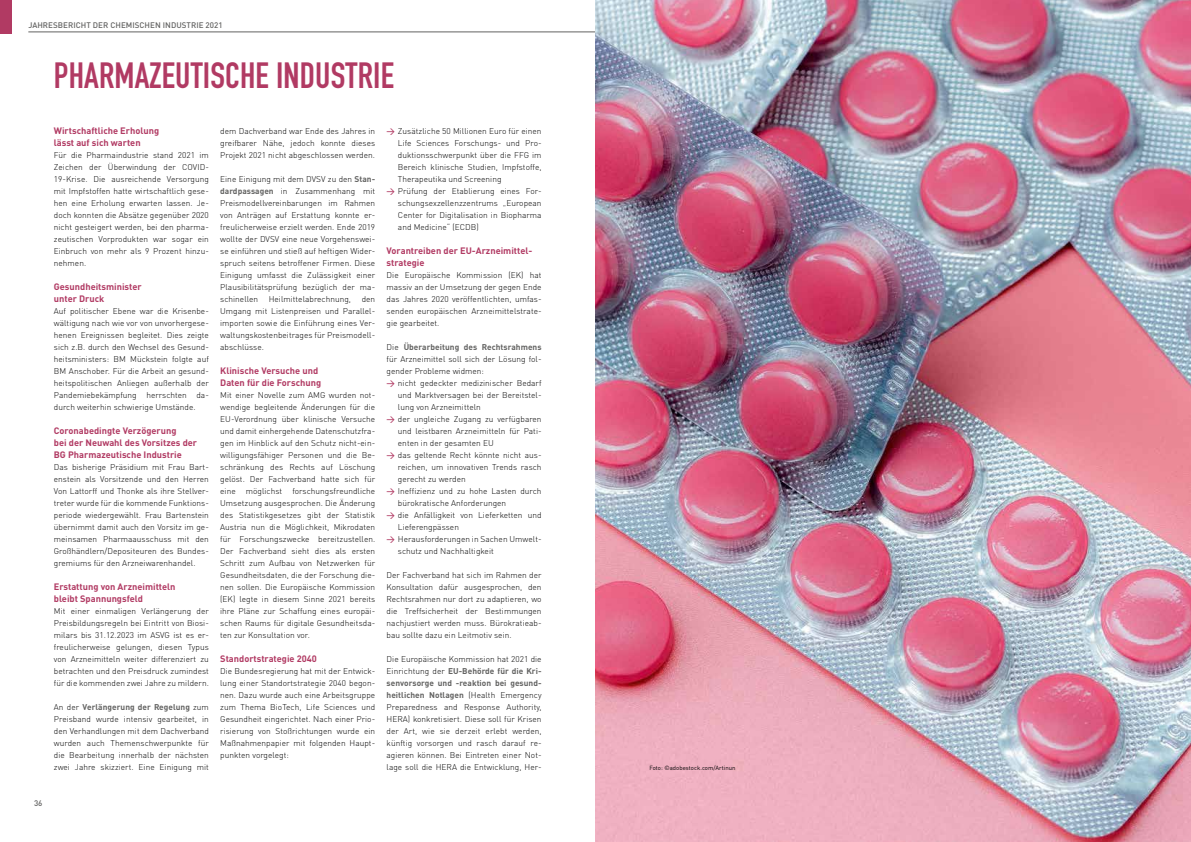
<style>
.page{position:relative;width:1191px;height:842px;background:#fff}
.page>*{position:absolute;margin:0;border:0;box-sizing:border-box;transform-origin:0 0}
.t1{font:700 36px "DIN Condensed";letter-spacing:.005em;color:#b13a63}
.t2{font:700 9.2px/12px "DINOT";color:#b13a63}
.t3{font:300 8.3px/12px "DINOT";letter-spacing:.005em;color:#000;text-align:justify}
.t4{font:500 8px "DINOT";letter-spacing:.005em;color:#636362}
.t5{font:6px "DINOT";letter-spacing:.005em;color:#000}
.s1{font-weight:700;color:#636362}
.s2{font-weight:500;color:#b13a63}
</style>
<div class="page">
<div style="left:0;top:0;width:12px;height:34px;background:#b13a63"></div>
<hr style="left:28px;top:32px;width:567px;height:1px;background:#636362">
<img style="left:595px;top:0;width:596px;height:842px">
<p class="t4" style="left:28px;top:20px;width:196px">JAHRESBERICHT DER CHEMISCHEN INDUSTRIE 2021</p>
<p class="t4" style="left:34px;top:797px;width:10px">36</p>
<h1 class="t1" style="left:54px;top:51px;width:342px">PHARMAZEUTISCHE INDUSTRIE</h1>
<p class="t2" style="left:54px;top:125px;width:107px">Wirtschaftliche Erholung lässt auf sich warten</p>
<p class="t3" style="left:54px;top:149px;width:156px">Für die Pharmaindustrie stand 2021 im Zeichen der Überwindung der COVID-19-Krise. Die ausreichende Versorgung mit Impfstoffen hatte wirtschaftlich gese&shy;hen eine Erholung erwarten lassen. Je&shy;doch konnten die Absätze gegenüber 2020 nicht gesteigert werden, bei den pharma&shy;zeutischen Vorprodukten war sogar ein Einbruch von mehr als 9 Prozent hinzu&shy;nehmen.</p>
<p class="t2" style="left:54px;top:281px;width:89px">Gesundheitsminister unter Druck</p>
<p class="t3" style="left:54px;top:305px;width:156px">Auf politischer Ebene war die Krisenbe&shy;wältigung nach wie vor von unvorhergese&shy;henen Ereignissen begleitet. Dies zeigte sich z.B. durch den Wechsel des Gesund&shy;heitsministers: BM Mückstein folgte auf BM Anschober. Für die Arbeit an gesund&shy;heitspolitischen Anliegen außerhalb der Pandemiebekämpfung herrschten da&shy;durch weiterhin schwierige Umstände.</p>
<p class="t2" style="left:54px;top:425px;width:145px">Coronabedingte Verzögerung<br>bei der Neuwahl des Vorsitzes der<br>BG Pharmazeutische Industrie</p>
<p class="t3" style="left:54px;top:461px;width:156px">Das bisherige Präsidium mit Frau Bart&shy;enstein als Vorsitzende und den Herren Von Lattorff und Thonke als ihre Stellver&shy;treter wurde für die kommende Funktions&shy;periode wiedergewählt. Frau Bartenstein übernimmt damit auch den Vorsitz im ge&shy;meinsamen Pharmaausschuss mit den Großhändlern/Depositeuren des Bundes&shy;gremiums für den Arzneiwarenhandel.</p>
<p class="t2" style="left:54px;top:581px;width:123px">Erstattung von Arzneimitteln bleibt Spannungsfeld</p>
<p class="t3" style="left:54px;top:605px;width:156px">Mit einer einmaligen Verlängerung der Preisbildungsregeln bei Eintritt von Biosi&shy;milars bis 31.12.2023 im ASVG ist es er&shy;freulicherweise gelungen, diesen Typus von Arzneimitteln weiter differenziert zu betrachten und den Preisdruck zumindest für die kommenden zwei Jahre zu mildern.</p>
<p class="t3" style="left:54px;top:701px;width:156px">An der <span class="s1">Verlängerung der Regelung</span> zum Preisband wurde intensiv gearbeitet, in den Verhandlungen mit dem Dachverband wurden auch Themenschwerpunkte für die Bearbeitung innerhalb der nächsten zwei Jahre skizziert. Eine Einigung mit</p>
<p class="t3" style="left:398px;top:125px;width:145px;text-indent:-11px"><span class="s2">→</span> Zusätzliche 50 Millionen Euro für einen Life Sciences Forschungs- und Pro&shy;duktionsschwerpunkt über die FFG im Bereich klinische Studien, Impfstoffe, Therapeutika und Screening</p>
<p class="t3" style="left:398px;top:185px;width:145px;text-indent:-11px"><span class="s2">→</span> Prüfung der Etablierung eines For&shy;schungsexzellenzzentrums „European Center for Digitalisation in Biopharma and Medicine“ (ECDB)</p>
<p class="t2" style="left:386px;top:245px;width:147px">Vorantreiben der EU-Arzneimittel&shy;strategie</p>
<p class="t3" style="left:386px;top:269px;width:156px">Die Europäische Kommission (EK) hat massiv an der Umsetzung der gegen Ende das Jahres 2020 veröffentlichten, umfas&shy;senden europäischen Arzneimittelstrate&shy;gie gearbeitet.</p>
<p class="t3" style="left:386px;top:341px;width:156px">Die <span class="s1">Überarbeitung des Rechtsrahmens </span>für Arzneimittel soll sich der Lösung fol&shy;gender Probleme widmen:</p>
<p class="t3" style="left:398px;top:377px;width:145px;text-indent:-11px"><span class="s2">→</span> nicht gedeckter medizinischer Bedarf und Marktversagen bei der Bereitstel&shy;lung von Arzneimitteln</p>
<p class="t3" style="left:398px;top:413px;width:145px;text-indent:-11px"><span class="s2">→</span> der ungleiche Zugang zu verfügbaren und leistbaren Arzneimitteln für Pati&shy;enten in der gesamten EU</p>
<p class="t3" style="left:398px;top:449px;width:145px;text-indent:-11px"><span class="s2">→</span> das geltende Recht könnte nicht aus&shy;reichen, um innovativen Trends rasch gerecht zu werden</p>
<p class="t3" style="left:398px;top:485px;width:145px;text-indent:-11px"><span class="s2">→</span> Ineffizienz und zu hohe Lasten durch bürokratische Anforderungen</p>
<p class="t3" style="left:398px;top:509px;width:145px;text-indent:-11px"><span class="s2">→</span> die Anfälligkeit von Lieferketten und<br>Lieferengpässen</p>
<p class="t3" style="left:398px;top:533px;width:145px;text-indent:-11px"><span class="s2">→</span> Herausforderungen in Sachen Umwelt&shy;schutz und Nachhaltigkeit</p>
<p class="t3" style="left:386px;top:569px;width:156px">Der Fachverband hat sich im Rahmen der Konsultation dafür ausgesprochen, den Rechtsrahmen nur dort zu adaptieren, wo die Treffsicherheit der Bestimmungen nachjustiert werden muss. Bürokratieab&shy;bau sollte dazu ein Leitmotiv sein.</p>
<p class="t3" style="left:386px;top:653px;width:156px">Die Europäische Kommission hat 2021 die Einrichtung der <span class="s1">EU-Behörde für die Kri&shy;senvorsorge und -reaktion bei gesund&shy;heitlichen Notlagen</span> (Health Emergency Preparedness and Response Authority, HERA) konkretisiert. Diese soll für Krisen der Art, wie sie derzeit erlebt werden, künftig vorsorgen und rasch darauf re&shy;agieren können. Bei Eintreten einer Not&shy;lage soll die HERA die Entwicklung, Her-</p>
<p class="t3" style="left:220px;top:125px;width:156px">dem Dachverband war Ende des Jahres in greifbarer Nähe, jedoch konnte dieses Projekt 2021 nicht abgeschlossen werden.</p>
<p class="t3" style="left:220px;top:173px;width:156px">Eine Einigung mit dem DVSV zu den <span class="s1">Stan&shy;dardpassagen</span> in Zusammenhang mit Preismodellvereinbarungen im Rahmen von Anträgen auf Erstattung konnte er&shy;freulicherweise erzielt werden. Ende 2019 wollte der DVSV eine neue Vorgehenswei&shy;se einführen und stieß auf heftigen Wider&shy;spruch seitens betroffener Firmen. Diese Einigung umfasst die Zulässigkeit einer Plausibilitätsprüfung bezüglich der ma&shy;schinellen</p>
<p class="t3" style="left:220px;top:293px;width:156px;text-indent:141px">den Umgang mit Listenpreisen und Parallel&shy;importen sowie die Einführung eines Ver&shy;waltungskostenbeitrages für Preismodell&shy;abschlüsse.</p>
<p class="t2" style="left:220px;top:365px;width:102px">Klinische Versuche und<br>Daten für die Forschung</p>
<p class="t3" style="left:220px;top:389px;width:156px">Mit einer Novelle zum AMG wurden not&shy;wendige begleitende Änderungen für die EU-Verordnung über klinische Versuche und damit einhergehende Datenschutzfra&shy;gen im Hinblick auf den Schutz nicht-ein&shy;willigungsfähiger Personen und die Be&shy;schränkung des Rechts auf Löschung gelöst. Der Fachverband hatte sich für eine möglichst forschungsfreundliche Umsetzung ausgesprochen. Die Änderung des Statistikgesetzes gibt der Statistik Austria nun die Möglichkeit, Mikrodaten für Forschungszwecke bereitzustellen.<br>Der Fachverband sieht dies als ersten Schritt zum Aufbau von Netzwerken für Gesundheitsdaten, die der Forschung die&shy;nen sollen. Die Europäische Kommission (EK) legte in diesem Sinne 2021 bereits ihre Pläne zur Schaffung eines europäi&shy;schen Raums für digitale Gesundheitsda&shy;ten zur Konsultation vor.</p>
<p class="t2" style="left:220px;top:653px;width:98px">Standortstrategie 2040</p>
<p class="t3" style="left:220px;top:665px;width:156px">Die Bundesregierung hat mit der Entwick&shy;lung einer Standortstrategie 2040 begon&shy;nen. Dazu wurde auch eine Arbeitsgruppe zum Thema BioTech, Life Sciences und Gesundheit eingerichtet. Nach einer Prio&shy;risierung von Stoßrichtungen wurde ein Maßnahmenpapier mit folgenden Haupt&shy;punkten vorgelegt:</p>
<p class="t3" style="left:269px;top:293px;width:84px">Heilmittelabrechnung,</p>
<p class="t5" style="left:649px;top:764px;width:88px">Foto: ©adobestock.com/Artinun</p>
</div>
